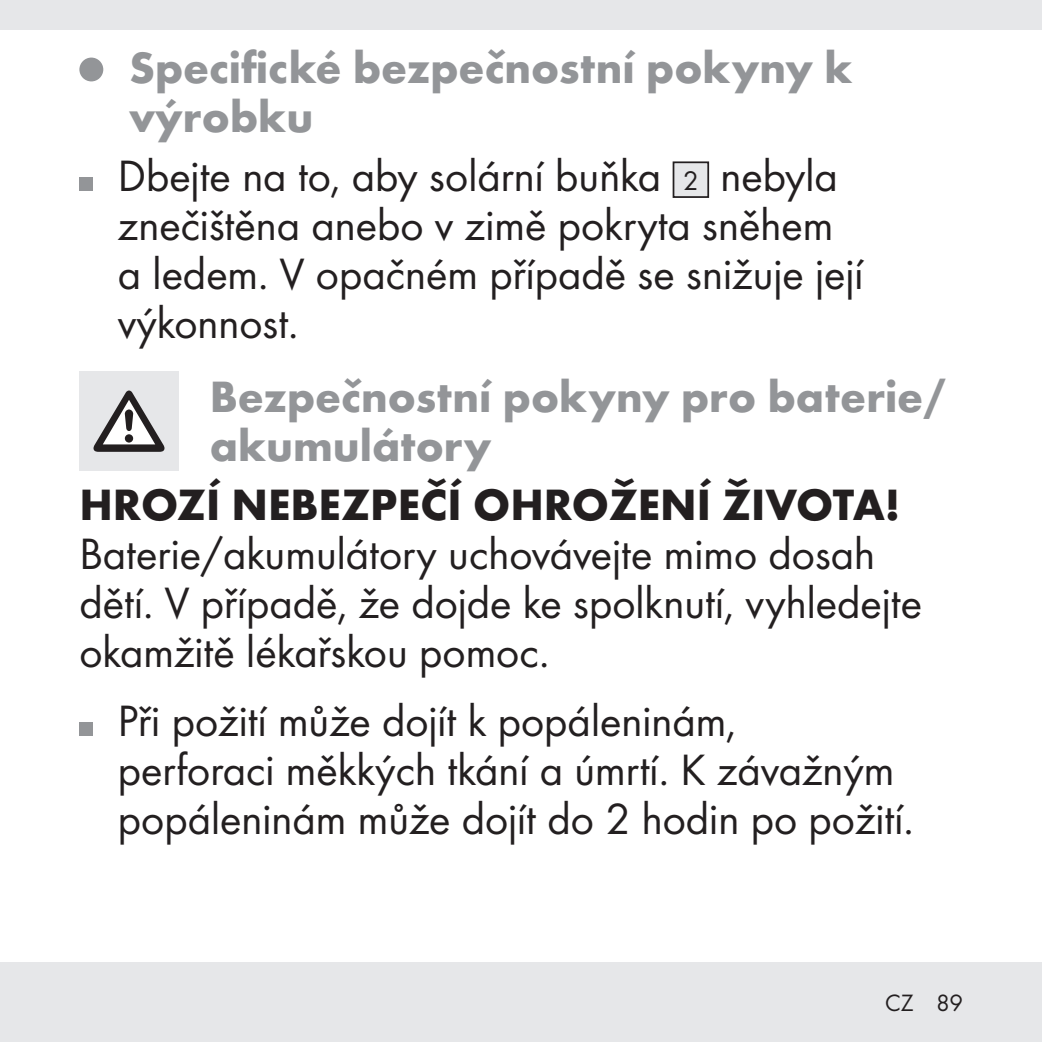
<style>
.page{position:relative;width:1042px;height:1042px;background:#fff}
.page>*{position:absolute;margin:0;border:0;box-sizing:border-box;transform-origin:0 0}
.t1{font:45.5px/49px "Futura Boo";color:#231f20}
.t2{font:700 45.5px/49px "Futura";color:#939598}
.t3{font:700 45.5px "Futura";color:#231f20}
.t4{font:24.5px "Futura Boo";color:#231f20}
.s1{font-size:28px}
</style>
<div class="page">
<div style="left:0;top:962px;width:1042px;height:80px;background:#e6e7e9"></div>
<div style="left:0;top:0;width:1042px;height:30px;background:#e6e7e9"></div>
<div style="left:79px;top:58px;width:24px;height:23px;background:#939598;border-radius:50%"></div>
<div style="left:79px;top:178px;width:14px;height:13px;background:#939598"></div>
<div style="left:673px;top:162px;width:35px;height:35px;background:#e6e7e9"></div>
<div style="left:672px;top:161px;width:37px;height:37px;border:2px solid #231f20"></div>
<div style="left:79px;top:371px;width:100px;height:100px;background:#e6e7e9"></div>
<svg style="left:93px;top:390px;width:71px;height:62px"></svg>
<div style="left:79px;top:722px;width:14px;height:13px;background:#939598"></div>
<p class="t2" style="left:129px;top:40px;width:725px">Specifické bezpečnostní pokyny k výrobku</p>
<p class="t1" style="left:118px;top:149px;width:747px">Dbejte na to, aby solární buňka <span class="s1">2</span> nebyla znečištěna anebo v zimě pokryta sněhem a ledem. V opačném případě se snižuje její výkonnost.</p>
<p class="t2" style="left:210px;top:369px;width:737px">Bezpečnostní pokyny pro baterie/ akumulátory</p>
<p class="t3" style="left:79px;top:471px;width:822px">HROZÍ NEBEZPEČÍ OHROŽENÍ ŽIVOTA!</p>
<p class="t1" style="left:79px;top:527px;width:844px">Baterie/akumulátory uchovávejte mimo dosah dětí. V případě, že dojde ke spolknutí, vyhledejte okamžitě lékařskou pomoc.</p>
<p class="t1" style="left:118px;top:693px;width:797px">Při požití může dojít k popáleninám,<br>perforaci měkkých tkání a úmrtí. K závažným popáleninám může dojít do 2 hodin po požití.</p>
<p class="t4" style="left:885px;top:986px;width:79px">CZ 89</p>
</div>
